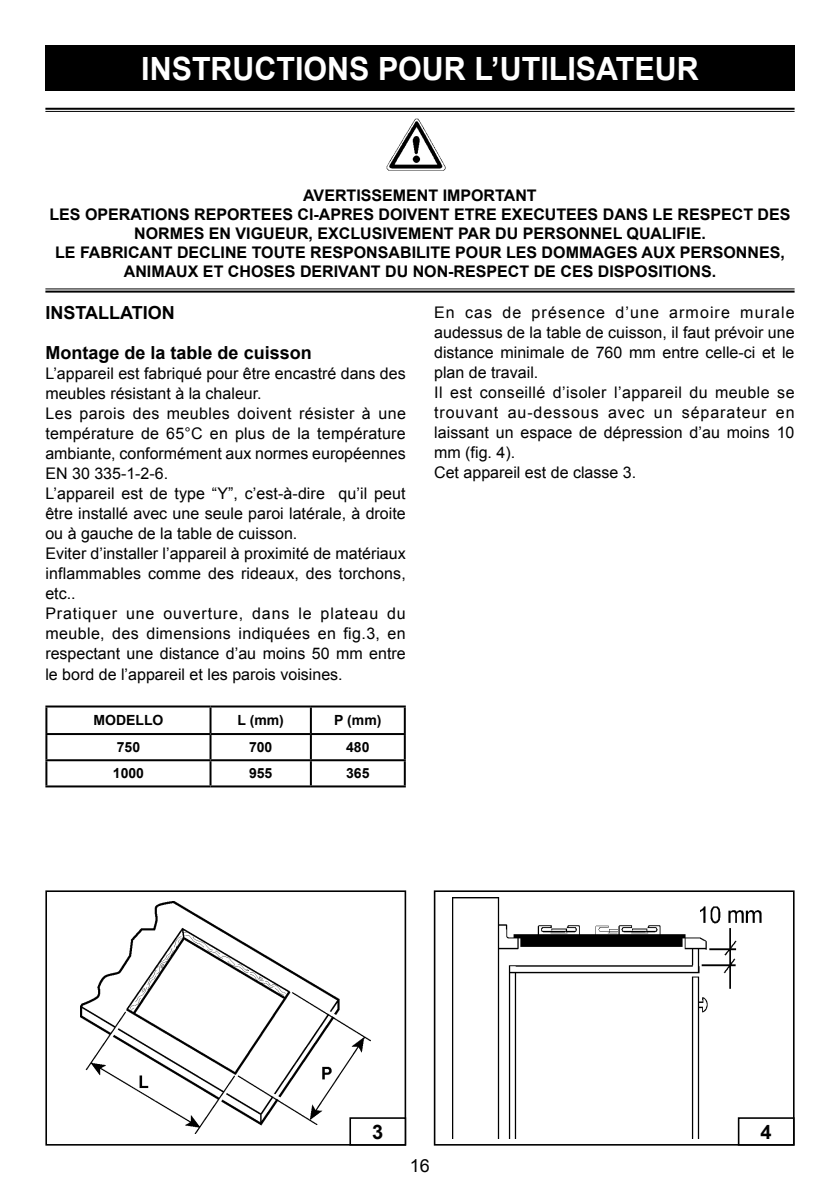
<style>
.page{position:relative;width:840px;height:1191px;background:#fff}
.page>*{position:absolute;margin:0;border:0;box-sizing:border-box;transform-origin:0 0}
.t1{font:700 32px "Arial";color:#fff;scale:.95 1}
.t2{font:700 20px "Arial";color:#000}
.t3{font:700 18px "Arial";color:#000}
.t4{font:18px "Arial";color:#000}
.t5{font:16px/20px "Arial";color:#000}
.t6{font:700 16px/19.2px "Arial";color:#000;text-align:center}
.t7{font:700 14px "Arial";color:#000}
</style>
<div class="page">
<div style="left:45px;top:45px;width:749px;height:46px;background:#000"></div>
<hr style="left:45px;top:705px;width:165px;height:2px;background:#000">
<hr style="left:45px;top:707px;width:2px;height:26px;background:#000">
<hr style="left:210px;top:705px;width:101px;height:2px;background:#000">
<hr style="left:209px;top:707px;width:2px;height:26px;background:#000">
<hr style="left:311px;top:705px;width:94px;height:2px;background:#000">
<hr style="left:310px;top:707px;width:2px;height:26px;background:#000">
<hr style="left:403px;top:707px;width:2px;height:26px;background:#000">
<hr style="left:45px;top:733px;width:165px;height:2px;background:#000">
<hr style="left:45px;top:735px;width:2px;height:24px;background:#000">
<hr style="left:210px;top:733px;width:101px;height:2px;background:#000">
<hr style="left:209px;top:735px;width:2px;height:24px;background:#000">
<hr style="left:311px;top:733px;width:94px;height:2px;background:#000">
<hr style="left:310px;top:735px;width:2px;height:24px;background:#000">
<hr style="left:403px;top:735px;width:2px;height:24px;background:#000">
<hr style="left:45px;top:759px;width:165px;height:2px;background:#000">
<hr style="left:45px;top:761px;width:2px;height:24px;background:#000">
<hr style="left:210px;top:759px;width:101px;height:2px;background:#000">
<hr style="left:209px;top:761px;width:2px;height:24px;background:#000">
<hr style="left:311px;top:759px;width:94px;height:2px;background:#000">
<hr style="left:310px;top:761px;width:2px;height:24px;background:#000">
<hr style="left:403px;top:761px;width:2px;height:24px;background:#000">
<hr style="left:45px;top:785px;width:165px;height:2px;background:#000">
<hr style="left:210px;top:785px;width:101px;height:2px;background:#000">
<hr style="left:311px;top:785px;width:94px;height:2px;background:#000">
<img style="left:386px;top:118px;width:60px;height:53px">
<hr style="left:45px;top:108px;width:749px;height:2px;background:#000">
<hr style="left:45px;top:111px;width:749px;height:1px;background:#000">
<hr style="left:45px;top:288px;width:749px;height:1px;background:#000">
<hr style="left:45px;top:290px;width:749px;height:2px;background:#000">
<img style="left:452px;top:897px;width:310px;height:241px">
<div style="left:433px;top:890px;width:361px;height:255px;border:2px solid #000"></div>
<div style="left:738px;top:1118px;width:55px;height:26px;background:#fff"></div>
<div style="left:737px;top:1117px;width:57px;height:28px;border:2px solid #000"></div>
<img style="left:81px;top:901px;width:289px;height:232px">
<div style="left:45px;top:890px;width:361px;height:255px;border:2px solid #000"></div>
<div style="left:350px;top:1118px;width:55px;height:26px;background:#fff"></div>
<div style="left:349px;top:1117px;width:57px;height:28px;border:2px solid #000"></div>
<h1 class="t1" style="left:141px;top:47px;width:588px">INSTRUCTIONS POUR L’UTILISATEUR</h1>
<p class="t6" style="left:49px;top:186px;width:742px">AVERTISSEMENT IMPORTANT<br>LES OPERATIONS REPORTEES CI-APRES DOIVENT ETRE EXECUTEES DANS LE RESPECT DES NORMES EN VIGUEUR, EXCLUSIVEMENT PAR DU PERSONNEL QUALIFIE.<br>LE FABRICANT DECLINE TOUTE RESPONSABILITE POUR LES DOMMAGES AUX PERSONNES, ANIMAUX ET CHOSES DERIVANT DU NON-RESPECT DE CES DISPOSITIONS.</p>
<p class="t3" style="left:45px;top:301px;width:131px">INSTALLATION</p>
<p class="t3" style="left:45px;top:341px;width:268px">Montage de la table de cuisson</p>
<p class="t5" style="left:45px;top:364px;width:362px">L’appareil est fabriqué pour être encastré dans des meubles résistant à la chaleur.<br>Les parois des meubles doivent résister à une température de 65°C en plus de la température ambiante, conformément aux normes européennes EN 30 335-1-2-6.<br>L’appareil est de type “Y”, c’est-à-dire qu’il peut être installé avec une seule paroi latérale, à droite ou à gauche de la table de cuisson.<br>Eviter d’installer l’appareil à proximité de matériaux inflammables comme des rideaux, des torchons, etc..<br>Pratiquer une ouverture, dans le plateau du meuble, des dimensions indiquées en fig.3, en respectant une distance d’au moins 50 mm entre le bord de l’appareil et les parois voisines.</p>
<p class="t7" style="left:93px;top:711px;width:71px">MODELLO</p>
<p class="t7" style="left:237px;top:711px;width:48px">L (mm)</p>
<p class="t7" style="left:334px;top:711px;width:49px">P (mm)</p>
<p class="t7" style="left:117px;top:738px;width:25px">750</p>
<p class="t7" style="left:249px;top:738px;width:25px">700</p>
<p class="t7" style="left:346px;top:738px;width:25px">480</p>
<p class="t7" style="left:113px;top:764px;width:33px">1000</p>
<p class="t7" style="left:249px;top:764px;width:25px">955</p>
<p class="t7" style="left:346px;top:764px;width:25px">365</p>
<p class="t5" style="left:434px;top:302px;width:362px">En cas de présence d’une armoire murale audessus de la table de cuisson, il faut prévoir une distance minimale de 760 mm entre celle-ci et le plan de travail.<br>Il est conseillé d’isoler l’appareil du meuble se trouvant au-dessous avec un séparateur en laissant un espace de dépression d’au moins 10 mm (fig. 4).<br>Cet appareil est de classe 3.</p>
<p class="t2" style="left:372px;top:1118px;width:13px">3</p>
<p class="t2" style="left:760px;top:1118px;width:13px">4</p>
<p class="t4" style="left:410px;top:1153px;width:22px">16</p>
</div>
